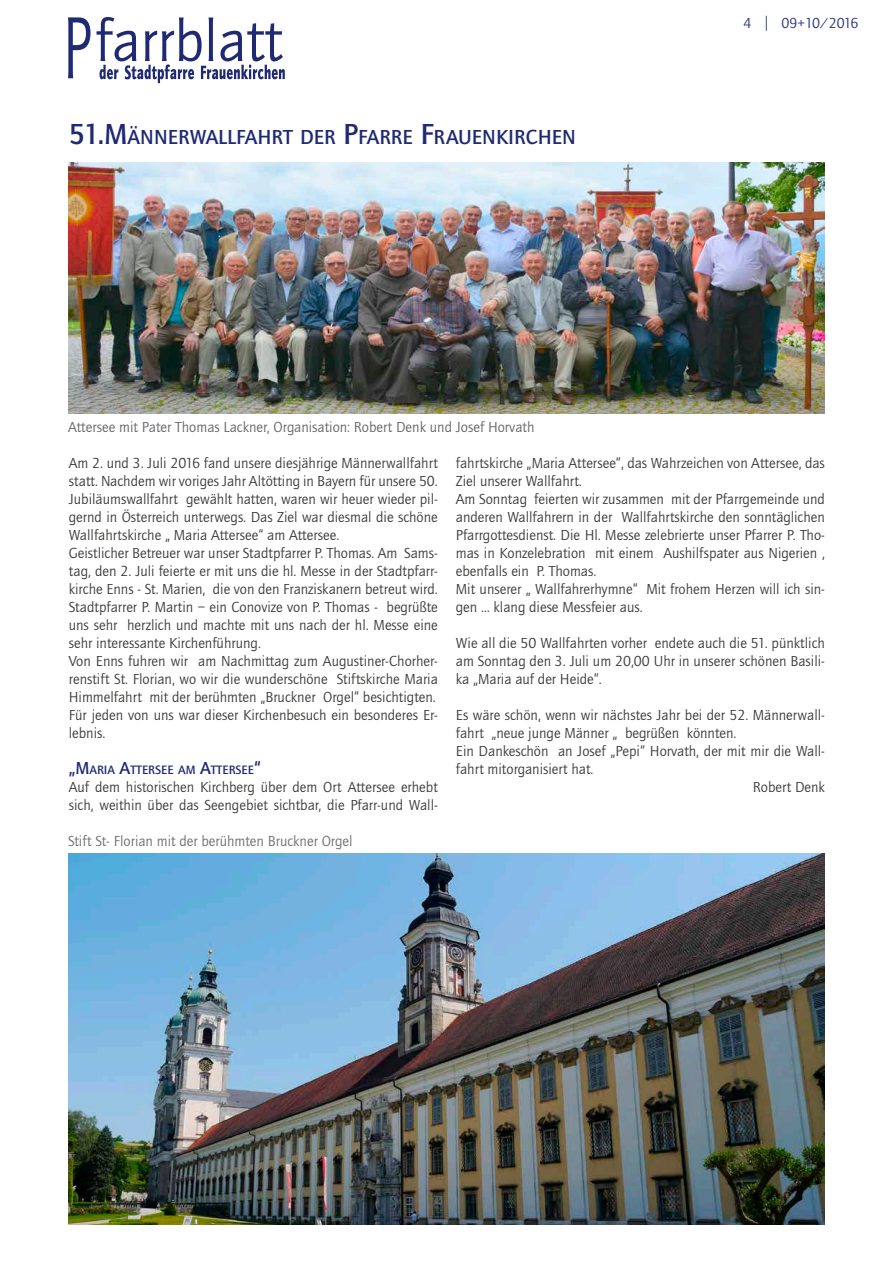
<style>
.page{position:relative;width:893px;height:1263px;background:#fff}
.page>*{position:absolute;margin:0;border:0;box-sizing:border-box;transform-origin:0 0}
.t1{font:21px "Quay Sans Md ITC";color:#202a74}
.t2{font:15px/18px "Quay Sans ITC";color:#3b3b39}
.t3{font:15px "Quay Sans ITC";color:#646569}
.t4{font:15px "Quay Sans ITC";color:#6e6e6d}
.t5{font:15px "Quay Sans ITC";letter-spacing:-.06em;color:#263382}
.t6{font:12.6px "Quay Sans Md ITC";color:#202a74}
.s1{font-size:30px}
.s2{font-size:18px}
</style>
<div class="page">
<svg style="left:68px;top:17px;width:23px;height:61px"></svg>
<svg style="left:97px;top:17px;width:188px;height:66px"></svg>
<img style="left:68px;top:162px;width:757px;height:252px">
<img style="left:68px;top:853px;width:757px;height:371px">
<h1 class="t1" style="left:69px;top:125px;width:509px"><span class="s1">51.M</span>ÄNNERWALLFAHRT DER <span class="s1">P</span>FARRE <span class="s1">F</span>RAUENKIRCHEN</h1>
<p class="t3" style="left:68px;top:419px;width:468px">Attersee mit Pater Thomas Lackner, Organisation: Robert Denk und Josef Horvath</p>
<p class="t5" style="left:744px;top:15px;width:116px">4 | 09+10/2016</p>
<p class="t2" style="left:69px;top:454px;width:371px">Am 2. und 3. Juli 2016 fand unsere diesjährige Männerwallfahrt statt. Nachdem wir voriges Jahr Altötting in Bayern für unsere 50.<br>Jubiläumswallfahrt gewählt hatten, waren wir heuer wieder pil&shy;gernd in Österreich unterwegs. Das Ziel war diesmal die schöne Wallfahrtskirche „ Maria Attersee“ am Attersee.<br>Geistlicher Betreuer war unser Stadtpfarrer P. Thomas. Am Sams&shy;tag, den 2. Juli feierte er mit uns die hl. Messe in der Stadtpfarr&shy;kirche Enns - St. Marien, die von den Franziskanern betreut wird.<br>Stadtpfarrer P. Martin – ein Conovize von P. Thomas - begrüßte uns sehr herzlich und machte mit uns nach der hl. Messe eine sehr interessante Kirchenführung.<br>Von Enns fuhren wir am Nachmittag zum Augustiner-Chorher&shy;renstift St. Florian, wo wir die wunderschöne Stiftskirche Maria Himmelfahrt mit der berühmten „Bruckner Orgel“ besichtigten.<br>Für jeden von uns war dieser Kirchenbesuch ein besonderes Er&shy;lebnis.</p>
<p class="t6" style="left:69px;top:763px;width:193px"><span class="s2">„M</span>ARIA <span class="s2">A</span>TTERSEE AM <span class="s2">A</span>TTERSEE<span class="s2">“</span></p>
<p class="t2" style="left:69px;top:778px;width:371px">Auf dem historischen Kirchberg über dem Ort Attersee erhebt sich, weithin über das Seengebiet sichtbar, die Pfarr-und Wall-</p>
<p class="t4" style="left:68px;top:833px;width:286px">Stift St- Florian mit der berühmten Bruckner Orgel</p>
<p class="t2" style="left:456px;top:454px;width:371px">fahrtskirche „Maria Attersee“, das Wahrzeichen von Attersee, das Ziel unserer Wallfahrt.<br>Am Sonntag feierten wir zusammen mit der Pfarrgemeinde und anderen Wallfahrern in der Wallfahrtskirche den sonntäglichen Pfarrgottesdienst. Die Hl. Messe zelebrierte unser Pfarrer P. Tho&shy;mas in Konzelebration mit einem Aushilfspater aus Nigerien , ebenfalls ein P. Thomas.<br>Mit unserer „ Wallfahrerhymne“ Mit frohem Herzen will ich sin&shy;gen … klang diese Messfeier aus.</p>
<p class="t2" style="left:456px;top:634px;width:371px;text-align:justify">Wie all die 50 Wallfahrten vorher endete auch die 51. pünktlich am Sonntag den 3. Juli um 20,00 Uhr in unserer schönen Basili&shy;ka „Maria auf der Heide“.</p>
<p class="t2" style="left:456px;top:706px;width:371px">Es wäre schön, wenn wir nächstes Jahr bei der 52. Männerwall-</p>
<p class="t2" style="left:456px;top:724px;width:282px">fahrt „neue junge Männer „ begrüßen könnten.</p>
<p class="t2" style="left:456px;top:742px;width:371px">Ein Dankeschön an Josef „Pepi“ Horvath, der mit mir die Wall-</p>
<p class="t2" style="left:456px;top:760px;width:139px">fahrt mitorganisiert hat.</p>
<p class="t2" style="left:753px;top:778px;width:74px">Robert Denk</p>
</div>
